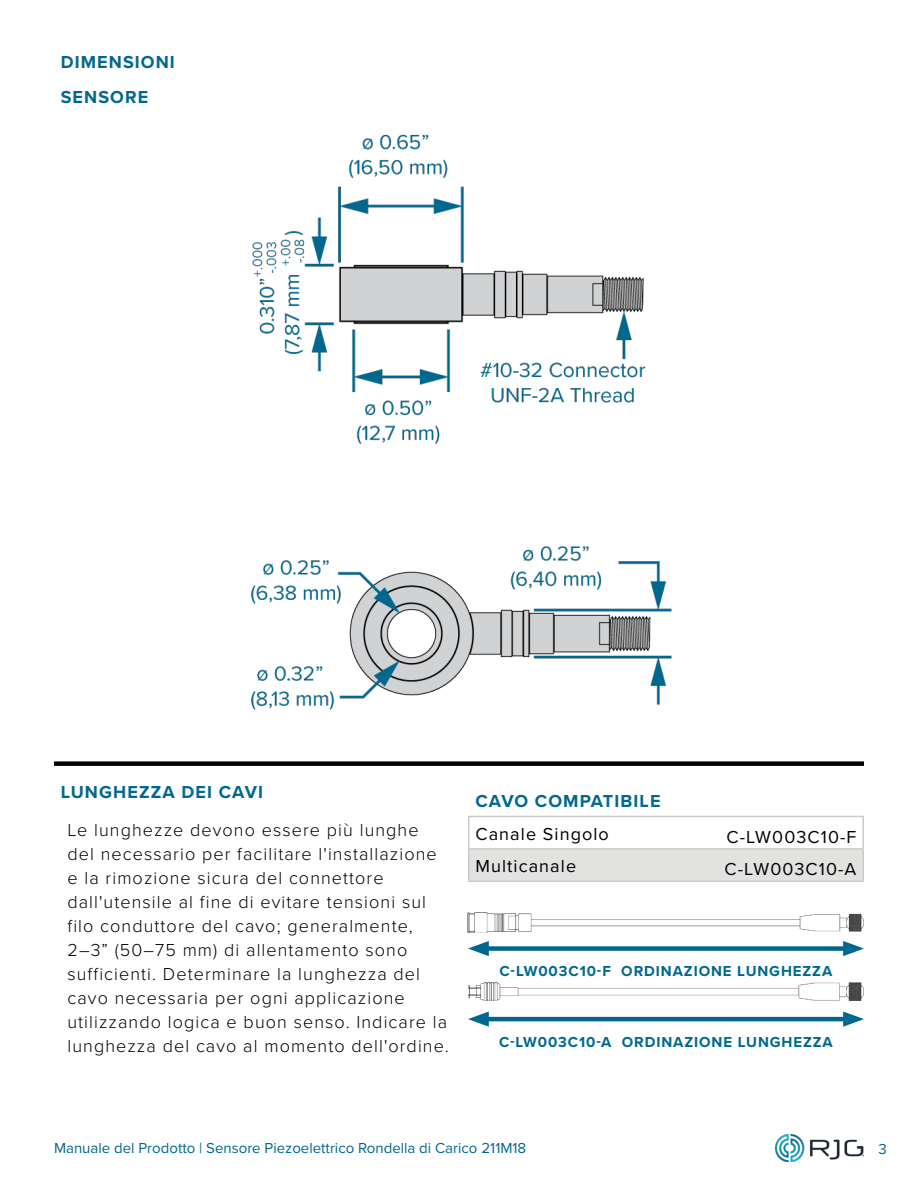
<style>
.page{position:relative;width:918px;height:1188px;background:#fff}
.page>*{position:absolute;margin:0;border:0;box-sizing:border-box;transform-origin:0 0}
.t1{font:300 18px/24px "Proxima Nova";letter-spacing:.06em;color:#000}
.t2{font:700 18px/34.5px "Proxima Nova";letter-spacing:.06em;color:#00688f}
.t3{font:18px "Proxima Nova";letter-spacing:.06em;color:#000}
.t4{font:700 15px "Proxima Nova";letter-spacing:.06em;color:#00688f}
.t5{font:15px "Proxima Nova";color:#00688f}
</style>
<div class="page">
<img style="left:776px;top:1134px;width:88px;height:27px">
<img style="left:251px;top:134px;width:420px;height:576px">
<div style="left:54px;top:761px;width:810px;height:5px;background:#000"></div>
<img style="left:468px;top:912px;width:396px;height:21px">
<img style="left:468px;top:983px;width:396px;height:18px">
<div style="left:481px;top:946px;width:370px;height:5px;background:#00688f"></div>
<svg style="left:468px;top:941px;width:21px;height:15px"></svg>
<svg style="left:843px;top:941px;width:21px;height:15px"></svg>
<hr style="left:481px;top:1017px;width:370px;height:4px;background:#00688f">
<svg style="left:468px;top:1012px;width:21px;height:15px"></svg>
<svg style="left:843px;top:1012px;width:21px;height:15px"></svg>
<div style="left:470px;top:850px;width:392px;height:31px;background:#e2e2e1"></div>
<hr style="left:693px;top:850px;width:1px;height:31px;background:#e2e2e1">
<hr style="left:468px;top:816px;width:226px;height:1px;background:#cdc9c8">
<hr style="left:468px;top:817px;width:2px;height:31px;background:#cdc9c8">
<hr style="left:694px;top:816px;width:170px;height:1px;background:#cdc9c8">
<hr style="left:862px;top:817px;width:2px;height:31px;background:#cdc9c8">
<hr style="left:468px;top:848px;width:226px;height:2px;background:#cdc9c8">
<hr style="left:468px;top:850px;width:2px;height:31px;background:#cdc9c8">
<hr style="left:694px;top:848px;width:170px;height:2px;background:#cdc9c8">
<hr style="left:862px;top:850px;width:2px;height:31px;background:#cdc9c8">
<hr style="left:468px;top:881px;width:226px;height:1px;background:#cdc9c8">
<hr style="left:694px;top:881px;width:170px;height:1px;background:#cdc9c8">
<p class="t2" style="left:61px;top:45px;width:116px">DIMENSIONI<br>SENSORE</p>
<p class="t2" style="left:61px;top:775px;width:204px">LUNGHEZZA DEI CAVI</p>
<p class="t1" style="left:68px;top:817px;width:383px">Le lunghezze devono essere più lunghe del necessario per facilitare l'installazione e la rimozione sicura del connettore dall'utensile al fine di evitare tensioni sul filo conduttore del cavo; generalmente, 2–3” (50–75 mm) di allentamento sono sufficienti. Determinare la lunghezza del cavo necessaria per ogni applicazione utilizzando logica e buon senso. Indicare la lunghezza del cavo al momento dell'ordine.</p>
<p class="t2" style="left:476px;top:784px;width:187px">CAVO COMPATIBILE</p>
<p class="t3" style="left:476px;top:820px;width:135px">Canale Singolo</p>
<p class="t3" style="left:727px;top:823px;width:131px">C-LW003C10-F</p>
<p class="t3" style="left:476px;top:853px;width:102px">Multicanale</p>
<p class="t3" style="left:725px;top:856px;width:133px">C-LW003C10-A</p>
<p class="t4" style="left:500px;top:960px;width:334px">C‑LW003C10‑F ORDINAZIONE LUNGHEZZA</p>
<p class="t4" style="left:499px;top:1030px;width:335px">C‑LW003C10‑A ORDINAZIONE LUNGHEZZA</p>
<p class="t5" style="left:54px;top:1136px;width:474px">Manuale del Prodotto | Sensore Piezoelettrico Rondella di Carico 211M18</p>
<p class="t5" style="left:878px;top:1137px;width:10px">3</p>
</div>
